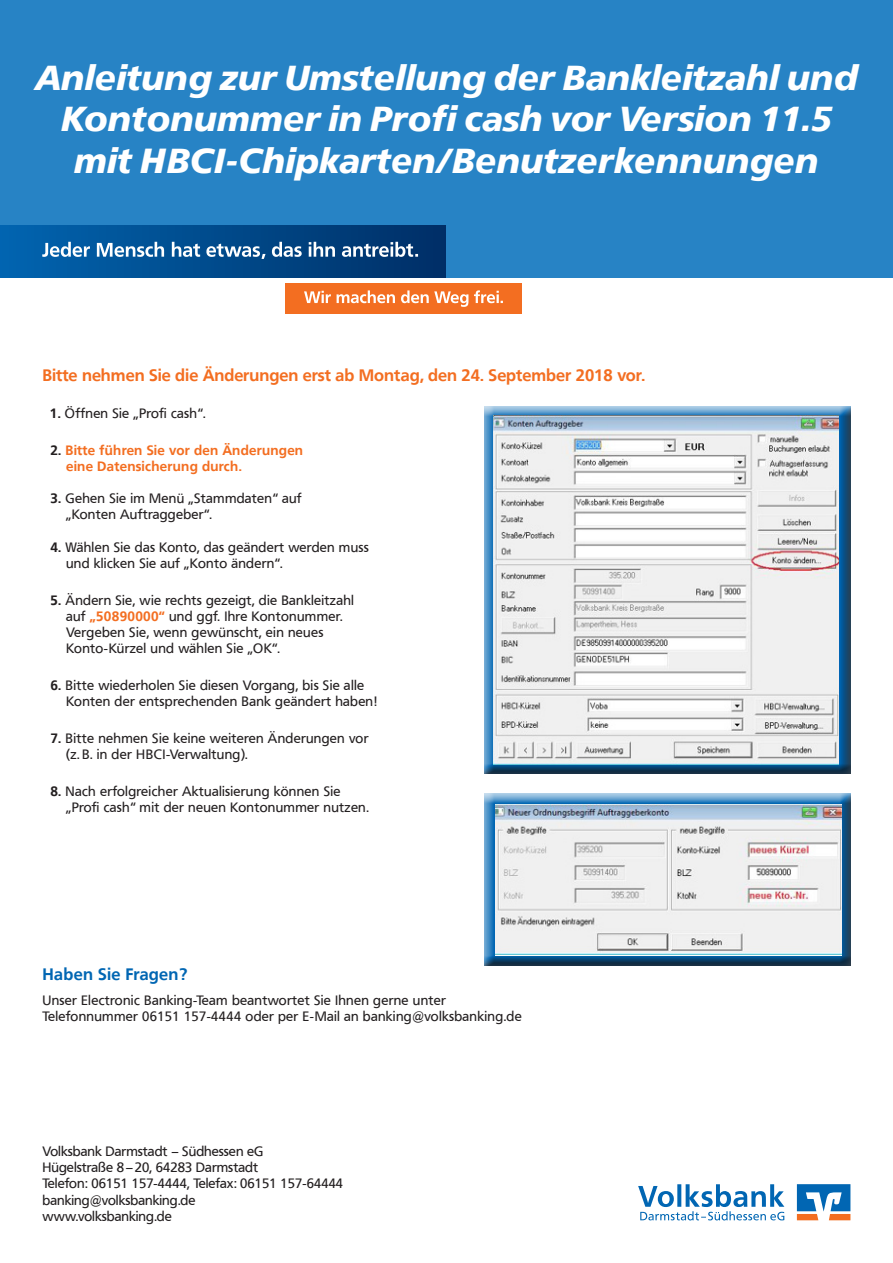
<style>
.page{position:relative;width:893px;height:1263px;background:#fff}
.page>*{position:absolute;margin:0;border:0;box-sizing:border-box;transform-origin:0 0}
.t1{font:italic 700 34.5px/41.4px "Frutiger VR";color:#fff;text-align:center}
.t2{font:700 16.5px "Frutiger VR";color:#f36e21}
.t3{font:700 16.5px "Frutiger VR";letter-spacing:.02em;color:#0166b3}
.t4{font:13.5px/16.2px "Frutiger VR";letter-spacing:.02em;color:#231f20}
.t5{font:13.5px/16.2px "Frutiger VR";color:#231f20}
.t6{font:700 13.5px/16.2px "Frutiger VR";letter-spacing:.02em;color:#f36e21}
.s1{font-weight:700}
.s2{color:#231f20}
.s3{font-weight:700;color:#f36e21}
</style>
<div class="page">
<div style="left:0;top:0;width:893px;height:277px;background:#2783c5"></div>
<div style="left:0;top:225px;width:445px;height:52px;background:linear-gradient(to right,#0165b0,#002f66)"></div>
<svg style="left:42px;top:242px;width:376px;height:17px;background:#4f81ad"></svg>
<div style="left:285px;top:283px;width:236px;height:30px;background:#f36e21"></div>
<svg style="left:304px;top:290px;width:199px;height:17px"></svg>
<div style="left:484px;top:406px;width:369px;height:368px;background:#231f20;opacity:.75"></div>
<div style="left:484px;top:793px;width:369px;height:173px;background:#231f20;opacity:.75"></div>
<svg style="left:797px;top:1184px;width:53px;height:36px"></svg>
<svg style="left:638px;top:1184px;width:146px;height:36px"></svg>
<img style="left:493px;top:416px;width:346px;height:348px">
<img style="left:495px;top:805px;width:347px;height:151px">
<h1 class="t1" style="left:35px;top:57px;width:824px">Anleitung zur Umstellung der Bankleitzahl und<br>Kontonummer in Profi cash vor Version 11.5 mit HBCI-Chipkarten/Benutzerkennungen</h1>
<p class="t2" style="left:43px;top:366px;width:604px">Bitte nehmen Sie die Änderungen erst ab Montag, den 24. September 2018 vor.</p>
<p class="t4" style="left:50px;top:405px;width:157px"><span class="s1">1.</span> Öffnen Sie „Profi cash“.</p>
<p class="t6" style="left:66px;top:442px;width:238px;text-indent:-16px"><span class="s2">2.</span> Bitte führen Sie vor den Änderungen eine Datensicherung durch.</p>
<p class="t4" style="left:66px;top:491px;width:237px;text-indent:-16px"><span class="s1">3.</span> Gehen Sie im Menü „Stammdaten“ auf „Konten Auftraggeber“.</p>
<p class="t4" style="left:66px;top:539px;width:304px;text-indent:-16px"><span class="s1">4.</span> Wählen Sie das Konto, das geändert werden muss und klicken Sie auf „Konto ändern“.</p>
<p class="t4" style="left:66px;top:592px;width:289px;text-indent:-16px"><span class="s1">5.</span> Ändern Sie, wie rechts gezeigt, die Bankleitzahl auf <span class="s3">„50890000“</span> und ggf. Ihre Kontonummer.<br>Vergeben Sie, wenn gewünscht, ein neues Konto-Kürzel und wählen Sie „OK“.</p>
<p class="t4" style="left:66px;top:677px;width:312px;text-indent:-16px"><span class="s1">6.</span> Bitte wiederholen Sie diesen Vorgang, bis Sie alle<br>Konten der entsprechenden Bank geändert haben!</p>
<p class="t4" style="left:66px;top:730px;width:304px;text-indent:-16px"><span class="s1">7.</span> Bitte nehmen Sie keine weiteren Änderungen vor (z.ƒB. in der HBCI-Verwaltung).</p>
<p class="t4" style="left:66px;top:783px;width:304px;text-indent:-16px"><span class="s1">8.</span> Nach erfolgreicher Aktualisierung können Sie „Profi cash“ mit der neuen Kontonummer nutzen.</p>
<p class="t3" style="left:43px;top:964px;width:146px">Haben Sie Fragen?</p>
<p class="t4" style="left:43px;top:992px;width:481px">Unser Electronic Banking-Team beantwortet Sie Ihnen gerne unter<br>Telefonnummer 06151 157-4444 oder per E-Mail an banking@volksbanking.de</p>
<p class="t5" style="left:43px;top:1143px;width:302px">Volksbank Darmstadt – Südhessen eG<br>Hügelstraße 8ƒ–ƒ20, 64283 Darmstadt<br>Telefon: 06151 157-4444, Telefax: 06151 157-64444 banking@volksbanking.de<br>www.volksbanking.de</p>
</div>
